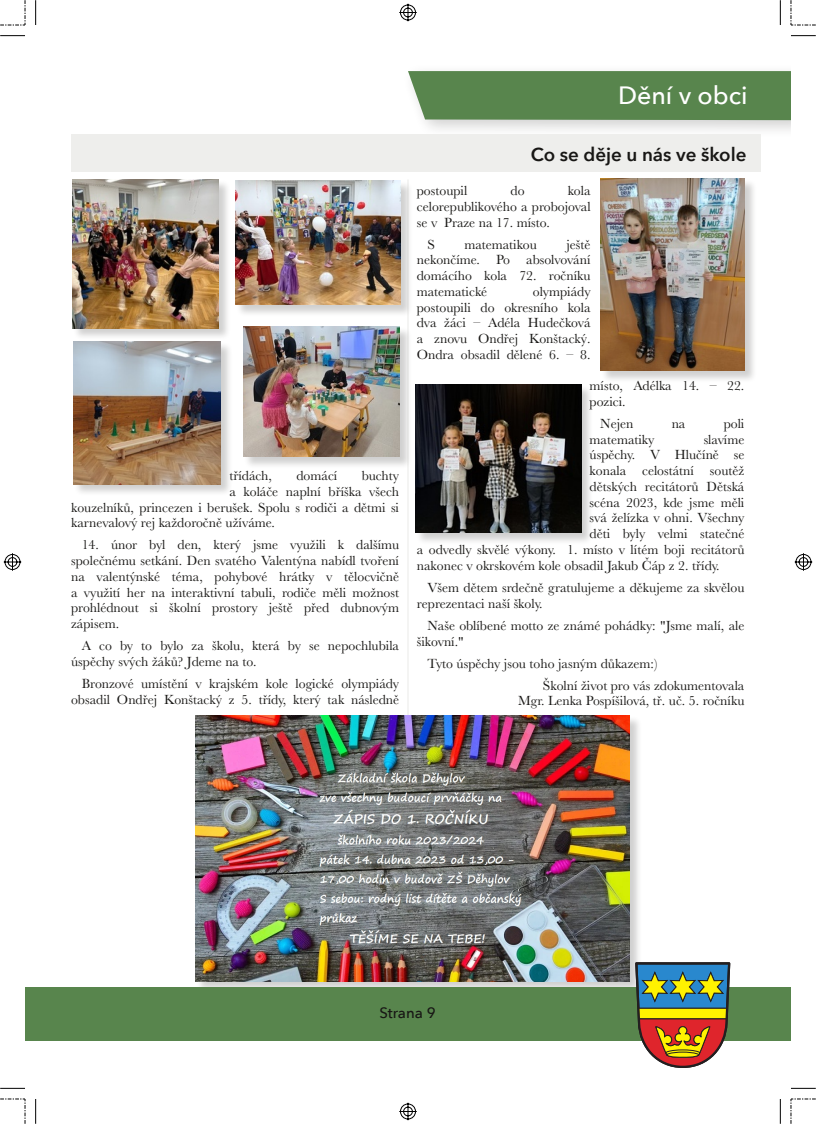
<style>
.page{position:relative;width:816px;height:1124px;background:#fff}
.page>*{position:absolute;margin:0;border:0;box-sizing:border-box;transform-origin:0 0}
.t1{font:500 25px "Avenir Next";color:#fff}
.t2{font:600 18.75px "Avenir Next";color:#181715}
.t3{font:500 15px "Avenir Next";letter-spacing:-.005em;color:#181715}
.t4{font:13.75px/15.8px "Baskerville";color:#181715}
</style>
<div class="page">
<div style="left:399px;top:62px;width:391px;height:78px;background:#181715;opacity:.2"></div>
<div style="left:408px;top:71px;width:382px;height:49px;background:#58854d"></div>
<div style="left:71px;top:135px;width:689px;height:37px;background:#eeeeec"></div>
<hr style="left:407px;top:179px;width:1px;height:536px;background:#eeeeec">
<div style="left:72px;top:179px;width:159px;height:162px;background:#181715;opacity:.2"></div>
<img style="left:72px;top:179px;width:147px;height:149px">
<div style="left:235px;top:181px;width:178px;height:136px;background:#181715;opacity:.2"></div>
<img style="left:235px;top:181px;width:165px;height:124px">
<div style="left:244px;top:326px;width:169px;height:143px;background:#181715;opacity:.2"></div>
<img style="left:244px;top:326px;width:155px;height:130px">
<div style="left:73px;top:341px;width:160px;height:156px;background:#181715;opacity:.2"></div>
<img style="left:73px;top:341px;width:147px;height:143px">
<div style="left:600px;top:178px;width:157px;height:205px;background:#181715;opacity:.2"></div>
<img style="left:600px;top:178px;width:144px;height:193px">
<div style="left:416px;top:384px;width:177px;height:161px;background:#181715;opacity:.2"></div>
<img style="left:416px;top:384px;width:165px;height:149px">
<div style="left:195px;top:715px;width:447px;height:278px;background:#181715;opacity:.2"></div>
<img style="left:195px;top:715px;width:434px;height:266px">
<div style="left:25px;top:987px;width:765px;height:54px;background:#58854d"></div>
<svg style="left:635px;top:962px;width:95px;height:106px"></svg>
<svg style="left:0;top:1088px;width:25px;height:1px"></svg>
<svg style="left:35px;top:1099px;width:1px;height:24px"></svg>
<svg style="left:0;top:35px;width:25px;height:1px"></svg>
<svg style="left:35px;top:0;width:1px;height:25px"></svg>
<svg style="left:791px;top:1088px;width:24px;height:1px"></svg>
<svg style="left:779px;top:1099px;width:1px;height:24px"></svg>
<svg style="left:791px;top:35px;width:24px;height:1px"></svg>
<svg style="left:779px;top:0;width:1px;height:25px"></svg>
<svg style="left:0;top:1098px;width:26px;height:25px"></svg>
<svg style="left:0;top:0;width:26px;height:26px"></svg>
<svg style="left:790px;top:1098px;width:25px;height:25px"></svg>
<svg style="left:790px;top:0;width:25px;height:26px"></svg>
<svg style="left:399px;top:1102px;width:18px;height:18px"></svg>
<svg style="left:3px;top:553px;width:19px;height:18px"></svg>
<svg style="left:399px;top:3px;width:18px;height:19px"></svg>
<svg style="left:794px;top:553px;width:18px;height:18px"></svg>
<h1 class="t1" style="left:618px;top:79px;width:131px">Dění v obci</h1>
<p class="t4" style="left:229px;top:468px;width:44px">třídách,</p>
<p class="t4" style="left:296px;top:468px;width:42px">domácí</p>
<p class="t4" style="left:362px;top:468px;width:39px">buchty</p>
<p class="t4" style="left:229px;top:483px;width:171px">a koláče naplní bříška všech</p>
<p class="t4" style="left:71px;top:499px;width:329px">kouzelníků, princezen i berušek. Spolu s rodiči a dětmi si</p>
<p class="t4" style="left:71px;top:515px;width:205px">karnevalový rej každoročně užíváme.</p>
<p class="t4" style="left:71px;top:537px;width:329px;text-align:justify;text-indent:11px">14. únor byl den, který jsme využili k dalšímu společnému setkání. Den svatého Valentýna nabídl tvoření na valentýnské téma, pohybové hrátky v tělocvičně a využití her na interaktivní tabuli, rodiče měli možnost prohlédnout si školní prostory ještě před dubnovým zápisem.</p>
<p class="t4" style="left:71px;top:638px;width:329px;text-indent:11px">A co by to bylo za školu, která by se nepochlubila úspěchy svých žáků? Jdeme na to.</p>
<p class="t4" style="left:71px;top:675px;width:329px;text-align:right">Bronzové umístění v krajském kole logické olympiády obsadil Ondřej Konštacký z 5. třídy, který tak následně</p>
<h2 class="t2" style="left:531px;top:142px;width:217px">Co se děje u nás ve škole</h2>
<p class="t4" style="left:417px;top:183px;width:52px">postoupil</p>
<p class="t4" style="left:510px;top:183px;width:16px">do</p>
<p class="t4" style="left:417px;top:183px;width:175px;text-align:justify;text-indent:151px">kola celorepublikového a probojoval se v Praze na 17. místo.</p>
<p class="t4" style="left:427px;top:236px;width:9px">S</p>
<p class="t4" style="left:464px;top:236px;width:74px">matematikou</p>
<p class="t4" style="left:417px;top:236px;width:175px;text-align:justify;text-indent:149px">ještě nekončíme. Po absolvování domácího kola 72. ročníku matematické</p>
<p class="t4" style="left:417px;top:283px;width:175px;text-align:justify;text-indent:116px">olympiády postoupili do okresního kola dva žáci – Adéla Hudečková a znovu Ondřej Konštacký.<br>Ondra obsadil dělené 6. – 8.</p>
<p class="t4" style="left:589px;top:378px;width:156px">místo, Adélka 14. – 22. pozici.</p>
<p class="t4" style="left:600px;top:415px;width:35px">Nejen</p>
<p class="t4" style="left:671px;top:415px;width:15px">na</p>
<p class="t4" style="left:723px;top:415px;width:22px">poli</p>
<p class="t4" style="left:589px;top:431px;width:66px">matematiky</p>
<p class="t4" style="left:703px;top:431px;width:42px">slavíme</p>
<p class="t4" style="left:589px;top:447px;width:156px">úspěchy. V Hlučíně se</p>
<p class="t4" style="left:589px;top:463px;width:156px">konala celostátní soutěž</p>
<p class="t4" style="left:589px;top:478px;width:156px">dětských recitátorů Dětská</p>
<p class="t4" style="left:589px;top:494px;width:156px">scéna 2023, kde jsme měli</p>
<p class="t4" style="left:589px;top:510px;width:156px">svá želízka v ohni. Všechny</p>
<p class="t4" style="left:589px;top:526px;width:156px">děti byly velmi statečné</p>
<p class="t4" style="left:417px;top:541px;width:329px">a odvedly skvělé výkony. 1. místo v lítém boji recitátorů</p>
<p class="t4" style="left:417px;top:558px;width:304px">nakonec v okrskovém kole obsadil Jakub Čáp z 2. třídy.</p>
<p class="t4" style="left:417px;top:580px;width:329px;text-indent:11px">Všem dětem srdečně gratulujeme a děkujeme za skvělou reprezentaci naší školy.</p>
<p class="t4" style="left:417px;top:617px;width:329px;text-indent:11px">Naše oblíbené motto ze známé pohádky: "Jsme malí, ale šikovní."</p>
<p class="t4" style="left:543px;top:652px;width:203px;line-height:22px;text-indent:-115px">Tyto úspěchy jsou toho jasným důkazem:)<br>Školní život pro vás zdokumentovala</p>
<p class="t4" style="left:518px;top:693px;width:228px">Mgr. Lenka Pospíšilová, tř. uč. 5. ročníku</p>
<p class="t3" style="left:379px;top:1003px;width:58px">Strana 9</p>
</div>
